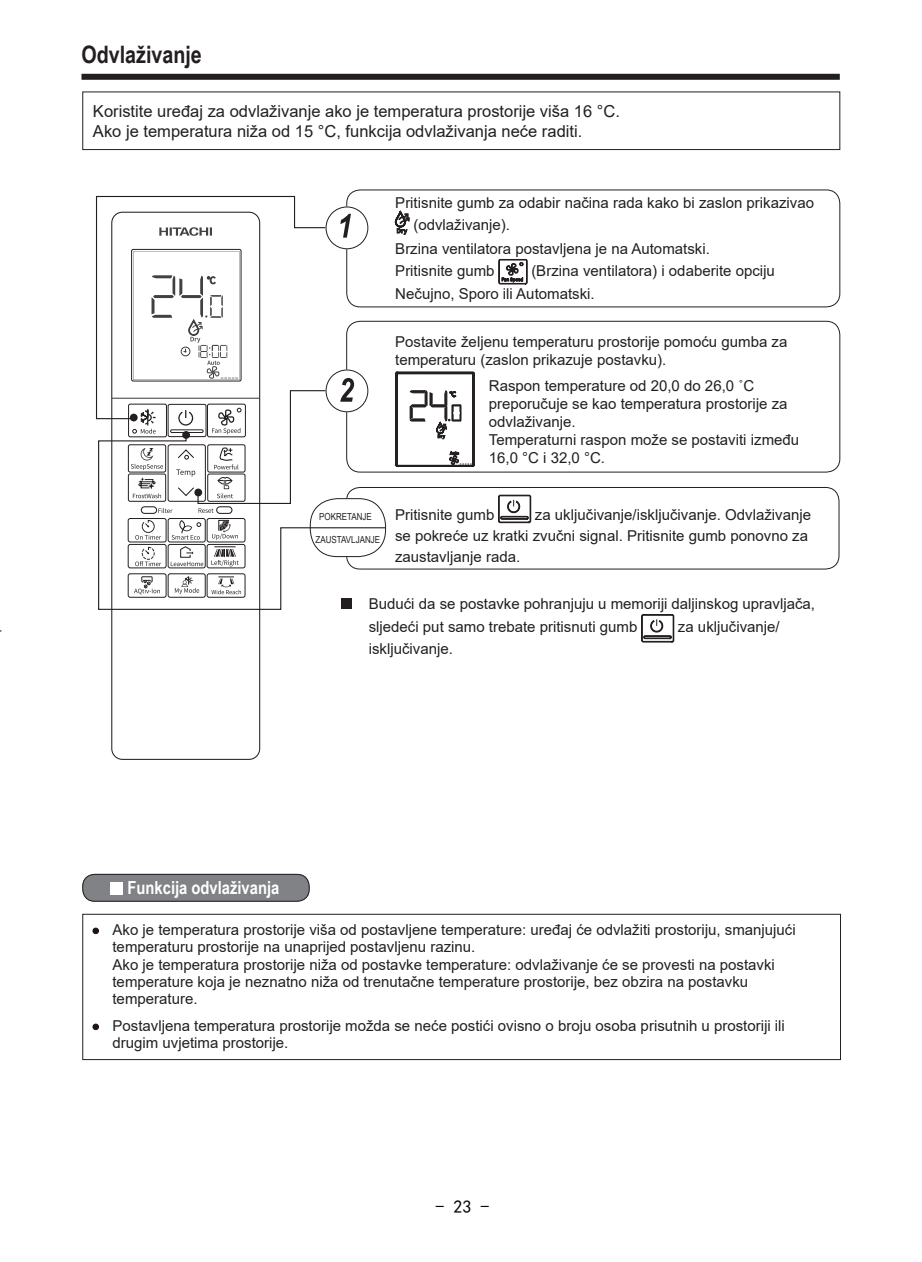
<style>
.page{position:relative;width:922px;height:1262px;background:#fff}
.page>*{position:absolute;margin:0;border:0;box-sizing:border-box;transform-origin:0 0}
.t1{font:700 24px "Arial Narrow";color:#231f20}
.t2{font:700 18px "Arial Narrow";color:#fff}
.t3{font:18px "Sim Hei";color:#080704}
.t4{font:16.5px/19.8px "Arial";color:#231f20}
.t5{font:15px/18px "Arial";color:#231f20}
.t6{font:9.75px "Arial Narrow";color:#231f20}
</style>
<div class="page">
<div style="left:82px;top:91px;width:758px;height:59px;border:1px solid #231f20"></div>
<svg style="left:82px;top:873px;width:228px;height:28px;background:#848588"></svg>
<div style="left:82px;top:913px;width:758px;height:146px;border:1px solid #231f20"></div>
<svg style="left:346px;top:189px;width:494px;height:111px"></svg>
<div style="left:81px;top:74px;width:758px;height:6px;background:#231f20"></div>
<svg style="left:93px;top:927px;width:5px;height:6px"></svg>
<svg style="left:93px;top:1023px;width:5px;height:6px"></svg>
<svg style="left:641px;top:614px;width:32px;height:28px"></svg>
<svg style="left:98px;top:436px;width:288px;height:174px"></svg>
<svg style="left:96px;top:195px;width:200px;height:225px"></svg>
<div style="left:111px;top:212px;width:149px;height:547px;border:1px solid #231f20;border-radius:11px"></div>
<hr style="left:112px;top:397px;width:147px;height:1px;background:#3f3f40">
<svg style="left:175px;top:576px;width:24px;height:18px"></svg>
<div style="left:141px;top:576px;width:11px;height:6px;border:1px solid #231f20"></div>
<svg style="left:134px;top:579px;width:26px;height:15px"></svg>
<svg style="left:211px;top:576px;width:30px;height:18px"></svg>
<div style="left:128px;top:403px;width:39px;height:34px;border:1px solid #231f20;border-radius:2px"></div>
<div style="left:128px;top:444px;width:38px;height:28px;border:1px solid #231f20;border-radius:2px"></div>
<div style="left:128px;top:473px;width:38px;height:28px;border:1px solid #231f20;border-radius:2px"></div>
<div style="left:128px;top:518px;width:38px;height:24px;border:1px solid #231f20;border-radius:2px"></div>
<div style="left:128px;top:544px;width:38px;height:24px;border:1px solid #231f20;border-radius:2px"></div>
<div style="left:207px;top:573px;width:38px;height:24px;border:1px solid #231f20;border-radius:2px"></div>
<div style="left:128px;top:573px;width:38px;height:24px;border:1px solid #231f20;border-radius:2px"></div>
<div style="left:168px;top:573px;width:37px;height:24px;border:1px solid #231f20;border-radius:2px"></div>
<svg style="left:131px;top:206px;width:708px;height:363px"></svg>
<div style="left:182px;top:431px;width:8px;height:8px;background:#231f20;border-radius:50%"></div>
<div style="left:194px;top:488px;width:8px;height:8px;background:#231f20;border-radius:50%"></div>
<h1 class="t1" style="left:81px;top:46px;width:122px">Odvlaživanje</h1>
<p class="t4" style="left:93px;top:103px;width:528px">Koristite uređaj za odvlaživanje ako je temperatura prostorĳe viša 16 °C.<br>Ako je temperatura niža od 15 °C, funkcĳa odvlaživanja neće raditi.</p>
<p class="t5" style="left:413px;top:194px;width:402px;line-height:21.6px;text-indent:-18px">Pritisnite gumb za odabir načina rada kako bi zaslon prikazivao (odvlaživanje).</p>
<p class="t5" style="left:395px;top:239px;width:316px;line-height:22.5px">Brzina ventilatora postavljena je na Automatski.<br>Pritisnite gumb</p>
<p class="t5" style="left:395px;top:261px;width:381px;line-height:22.5px;text-indent:136px">(Brzina ventilatora) i odaberite opcĳu<br>Nečujno, Sporo ili Automatski.</p>
<p class="t5" style="left:395px;top:334px;width:393px">Postavite željenu temperaturu prostorĳe pomoću gumba za temperaturu (zaslon prikazuje postavku).</p>
<p class="t5" style="left:488px;top:378px;width:312px">Raspon temperature od 20,0 do 26,0 ˚C preporučuje se kao temperatura prostorĳe za odvlaživanje.<br>Temperaturni raspon može se postaviti između<br>16,0 °C i 32,0 °C.</p>
<p class="t5" style="left:395px;top:505px;width:417px;line-height:21px;text-indent:140px">za uključivanje/isključivanje. Odvlaživanje se pokreće uz kratki zvučni signal. Pritisnite gumb ponovno za zaustavljanje rada.</p>
<p class="t5" style="left:368px;top:594px;width:448px;line-height:22.5px">Budući da se postavke pohranjuju u memorĳi daljinskog upravljača, sljedeći put samo trebate pritisnuti gumb</p>
<p class="t5" style="left:395px;top:506px;width:101px">Pritisnite gumb</p>
<p class="t6" style="left:319px;top:513px;width:54px">POKRETANJE</p>
<p class="t6" style="left:315px;top:535px;width:66px">ZAUSTAVLJANJE</p>
<p class="t5" style="left:677px;top:618px;width:103px">za uključivanje/</p>
<p class="t2" style="left:127px;top:881px;width:153px">Funkcĳa odvlaživanja</p>
<p class="t5" style="left:368px;top:641px;width:86px">isključivanje.</p>
<p class="t5" style="left:112px;top:922px;width:684px;line-height:17.1px">Ako je temperatura prostorĳe viša od postavljene temperature: uređaj će odvlažiti prostorĳu, smanjujući temperaturu prostorĳe na unaprĳed postavljenu razinu.</p>
<p class="t5" style="left:112px;top:957px;width:663px;line-height:17.1px">Ako je temperatura prostorĳe niža od postavke temperature: odvlaživanje će se provesti na postavki temperature koja je neznatno niža od trenutačne temperature prostorĳe, bez obzira na postavku temperature.</p>
<p class="t5" style="left:112px;top:1017px;width:673px;line-height:17.1px">Postavljena temperatura prostorĳe možda se neće postići ovisno o broju osoba prisutnih u prostorĳi ili drugim uvjetima prostorĳe.</p>
<p class="t3" style="left:435px;top:1197px;width:55px">-23-</p>
</div>
